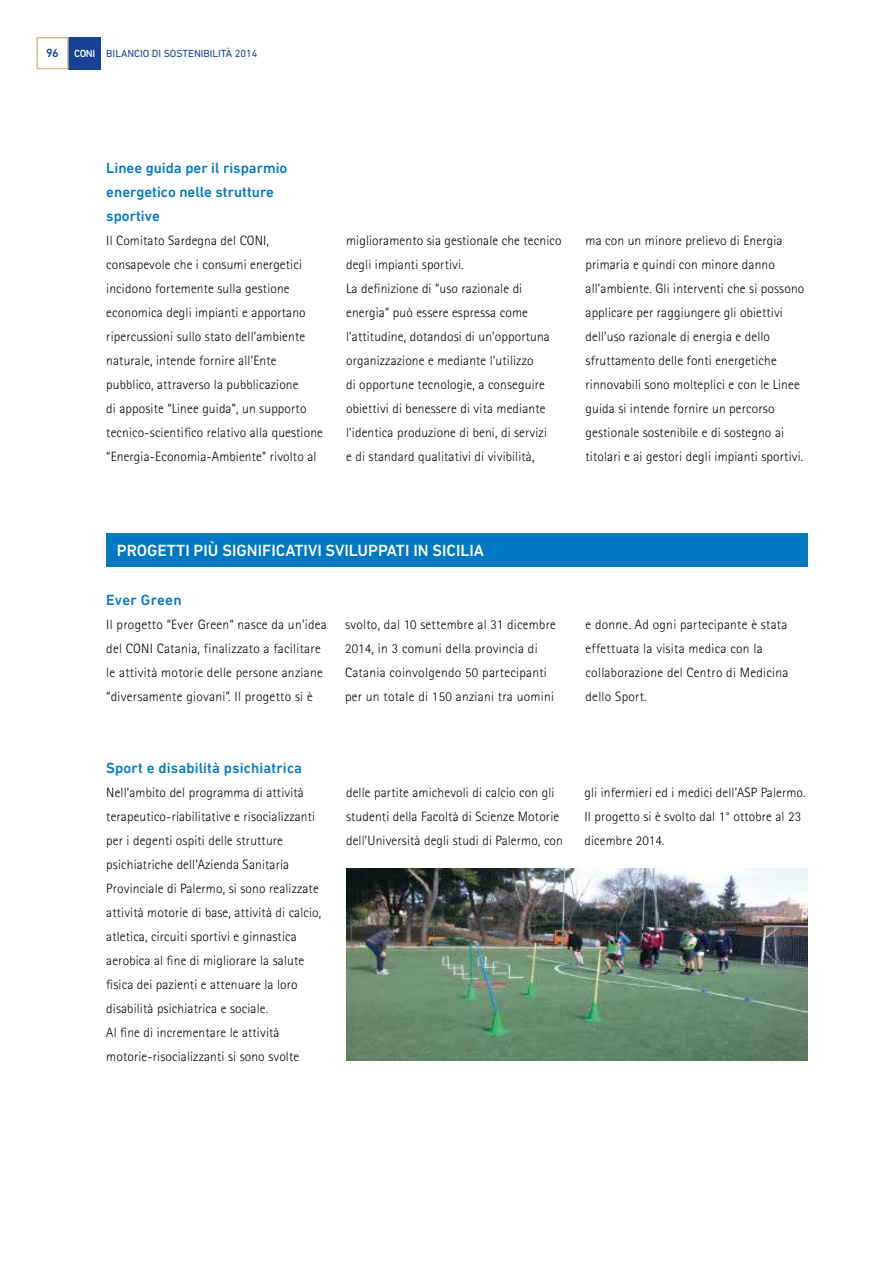
<style>
.page{position:relative;width:893px;height:1263px;background:#fff}
.page>*{position:absolute;margin:0;border:0;box-sizing:border-box;transform-origin:0 0}
.t1{font:500 16.5px "DIN Next LT Pro";color:#fff}
.t2{font:500 15px/24px "DIN Next LT Pro";color:#0079c2}
.t3{font:500 15px "DIN Next LT Pro";letter-spacing:.02em;color:#0079c2}
.t4{font:300 13.5px/24px "Rotis Sans Serif";letter-spacing:.01em;color:#000}
.t5{font:500 12px "DIN Next LT Pro";color:#164194}
.t6{font:10.5px "DIN Next LT Pro";color:#164194}
.s1{font-weight:500;color:#fff}
</style>
<div class="page">
<div style="left:69px;top:37px;width:32px;height:32px;background:#164194"></div>
<svg style="left:36px;top:37px;width:33px;height:32px"></svg>
<div style="left:106px;top:533px;width:702px;height:33px;background:#0079c2"></div>
<img style="left:346px;top:868px;width:462px;height:193px">
<p class="t5" style="left:46px;top:46px;width:14px">96</p>
<p class="t6" style="left:74px;top:47px;width:185px"><span class="s1">CONI</span> BILANCIO DI SOSTENIBILITÀ 2014</p>
<p class="t2" style="left:106px;top:156px;width:183px">Linee guida per il risparmio energetico nelle strutture sportive</p>
<p class="t4" style="left:106px;top:228px;width:218px">Il Comitato Sardegna del CONI, consapevole che i consumi energetici incidono fortemente sulla gestione economica degli impianti e apportano ripercussioni sullo stato dell’ambiente naturale, intende fornire all’Ente pubblico, attraverso la pubblicazione<br>di apposite “Linee guida”, un supporto tecnico-scientifico relativo alla questione “Energia-Economia-Ambiente” rivolto al</p>
<p class="t4" style="left:346px;top:228px;width:217px">miglioramento sia gestionale che tecnico degli impianti sportivi.<br>La definizione di “uso razionale di energia” può essere espressa come l’attitudine, dotandosi di un’opportuna organizzazione e mediante l’utilizzo<br>di opportune tecnologie, a conseguire obiettivi di benessere di vita mediante l’identica produzione di beni, di servizi<br>e di standard qualitativi di vivibilità,</p>
<p class="t4" style="left:585px;top:228px;width:220px">ma con un minore prelievo di Energia primaria e quindi con minore danno all’ambiente. Gli interventi che si possono applicare per raggiungere gli obiettivi dell’uso razionale di energia e dello sfruttamento delle fonti energetiche rinnovabili sono molteplici e con le Linee guida si intende fornire un percorso gestionale sostenibile e di sostegno ai titolari e ai gestori degli impianti sportivi.</p>
<p class="t1" style="left:117px;top:541px;width:369px">PROGETTI PIÙ SIGNIFICATIVI SVILUPPATI IN SICILIA</p>
<p class="t3" style="left:106px;top:591px;width:77px">Ever Green</p>
<p class="t4" style="left:106px;top:612px;width:222px">Il progetto “Ever Green“ nasce da un’idea del CONI Catania, finalizzato a facilitare le attività motorie delle persone anziane “diversamente giovani”. Il progetto si è</p>
<p class="t4" style="left:345px;top:612px;width:212px">svolto, dal 10 settembre al 31 dicembre 2014, in 3 comuni della provincia di Catania coinvolgendo 50 partecipanti per un totale di 150 anziani tra uomini</p>
<p class="t4" style="left:585px;top:612px;width:204px">e donne. Ad ogni partecipante è stata effettuata la visita medica con la collaborazione del Centro di Medicina dello Sport.</p>
<p class="t2" style="left:106px;top:756px;width:197px">Sport e disabilità psichiatrica</p>
<p class="t4" style="left:106px;top:780px;width:217px">Nell’ambito del programma di attività terapeutico-riabilitative e risocializzanti per i degenti ospiti delle strutture psichiatriche dell’Azienda Sanitaria Provinciale di Palermo, si sono realizzate attività motorie di base, attività di calcio, atletica, circuiti sportivi e ginnastica aerobica al fine di migliorare la salute fisica dei pazienti e attenuare la loro disabilità psichiatrica e sociale.<br>Al fine di incrementare le attività motorie-risocializzanti si sono svolte</p>
<p class="t4" style="left:346px;top:780px;width:218px">delle partite amichevoli di calcio con gli studenti della Facoltà di Scienze Motorie dell’Università degli studi di Palermo, con</p>
<p class="t4" style="left:584px;top:780px;width:223px">gli infermieri ed i medici dell’ASP Palermo.<br>Il progetto si è svolto dal 1° ottobre al 23 dicembre 2014.</p>
</div>
